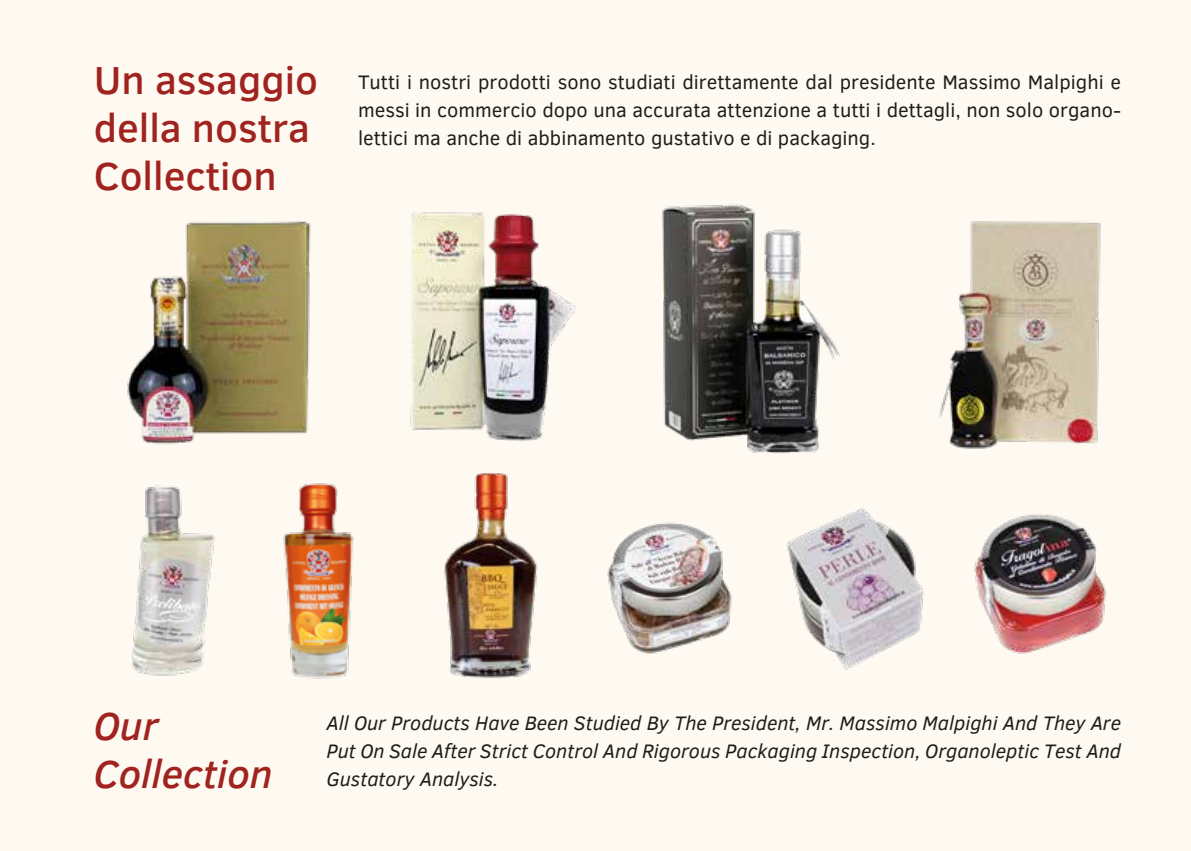
<style>
.page{position:relative;width:1191px;height:851px;background:#fff}
.page>*{position:absolute;margin:0;border:0;box-sizing:border-box;transform-origin:0 0}
.t1{font:500 40px/48px "Clear Sans";color:#a0231f}
.t2{font:italic 500 40px/48px "Clear Sans";color:#a0231f}
.t3{font:20px/28px "Clear Sans";color:#1d1d1b;text-align:justify}
.t4{font:italic 20px/28px "Clear Sans";color:#1d1d1b;text-align:justify}
</style>
<div class="page">
<div style="left:0;top:0;width:1191px;height:850px;background:#fef9f1"></div>
<img style="left:410px;top:212px;width:166px;height:229px">
<img style="left:607px;top:522px;width:125px;height:132px">
<img style="left:132px;top:485px;width:83px;height:191px">
<img style="left:786px;top:507px;width:138px;height:163px">
<img style="left:974px;top:514px;width:132px;height:140px">
<img style="left:283px;top:483px;width:71px;height:196px">
<img style="left:939px;top:221px;width:162px;height:228px">
<img style="left:662px;top:204px;width:178px;height:250px">
<img style="left:127px;top:221px;width:184px;height:223px">
<img style="left:444px;top:473px;width:94px;height:205px">
<h1 class="t1" style="left:94px;top:55px;width:226px">Un assaggio della nostra<br>Collection</h1>
<p class="t3" style="left:358px;top:68px;width:764px">Tutti i nostri prodotti sono studiati direttamente dal presidente Massimo Malpighi e messi in commercio dopo una accurata attenzione a tutti i dettagli, non solo organo&shy;lettici ma anche di abbinamento gustativo e di packaging.</p>
<h1 class="t2" style="left:94px;top:700px;width:180px">Our<br>Collection</h1>
<p class="t4" style="left:326px;top:708px;width:796px">All Our Products Have Been Studied By The President, Mr. Massimo Malpighi And They Are Put On Sale After Strict Control And Rigorous Packaging Inspection, Organoleptic Test And Gustatory Analysis.</p>
</div>
